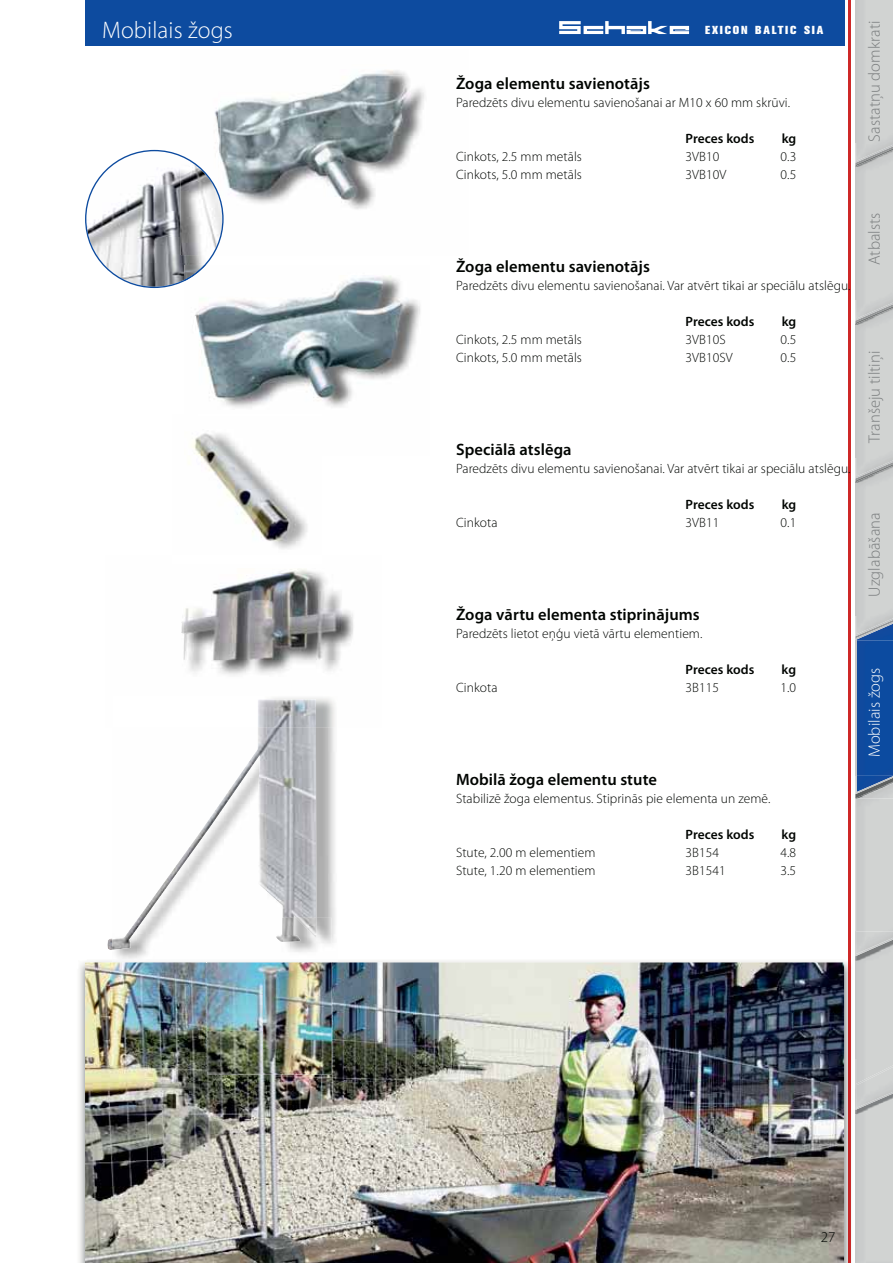
<style>
.page{position:relative;width:893px;height:1263px;background:#fff}
.page>*{position:absolute;margin:0;border:0;box-sizing:border-box;transform-origin:0 0}
.t1{font:300 24px "Myriad Pro";letter-spacing:.005em;color:#fff}
.t2{font:600 16.5px "Myriad Pro";letter-spacing:.005em;color:#000401}
.t3{font:300 16.5px "Myriad Pro";letter-spacing:.005em;color:#7a7d7e}
.t4{font:300 16.5px "Myriad Pro";letter-spacing:.005em;color:#fff}
.t5{font:300 15px "Myriad Pro";color:#000401}
.t6{font:300 13.5px "Myriad Pro";letter-spacing:.005em;color:#000401}
.t7{font:600 13.5px "Myriad Pro";color:#000401}
.t8{font:800 11.55px "Akzidenz Grotesk BQ";letter-spacing:.155em;color:#fff}
</style>
<div class="page">
<img style="left:857px;top:1107px;width:36px;height:7px">
<div style="left:857px;top:956px;width:36px;height:109px;background:#d1d3d2"></div>
<img style="left:857px;top:1065px;width:36px;height:42px">
<img style="left:857px;top:1093px;width:34px;height:1px">
<img style="left:857px;top:1094px;width:35px;height:15px">
<img style="left:855px;top:960px;width:2px;height:150px">
<img style="left:856px;top:641px;width:1px;height:134px">
<img style="left:855px;top:798px;width:3px;height:140px">
<img style="left:855px;top:938px;width:38px;height:18px">
<img style="left:855px;top:478px;width:38px;height:5px">
<img style="left:855px;top:458px;width:38px;height:20px">
<img style="left:855px;top:321px;width:38px;height:4px">
<img style="left:855px;top:300px;width:38px;height:21px">
<img style="left:855px;top:163px;width:38px;height:4px">
<img style="left:855px;top:142px;width:38px;height:21px">
<div style="left:85px;top:0;width:759px;height:45px;background:#0d4b9f"></div>
<svg style="left:559px;top:21px;width:130px;height:13px"></svg>
<img style="left:855px;top:641px;width:1px;height:134px">
<img style="left:856px;top:794px;width:37px;height:4px">
<img style="left:855px;top:616px;width:38px;height:6px">
<div style="left:857px;top:641px;width:36px;height:134px;background:#0c4ba0"></div>
<img style="left:868px;top:668px;width:15px;height:88px">
<img style="left:855px;top:775px;width:38px;height:19px">
<img style="left:855px;top:622px;width:38px;height:19px">
<hr style="left:848px;top:0;width:3px;height:1263px;background:#ce2827">
<img style="left:848px;top:972px;width:1px;height:291px">
<img style="left:79px;top:961px;width:33px;height:302px">
<img style="left:85px;top:962px;width:759px;height:301px">
<img style="left:184px;top:608px;width:97px;height:68px">
<img style="left:272px;top:569px;width:82px;height:68px">
<img style="left:186px;top:575px;width:166px;height:97px">
<img style="left:115px;top:698px;width:220px;height:264px">
<svg style="left:107px;top:938px;width:5px;height:12px"></svg>
<img style="left:112px;top:727px;width:204px;height:223px">
<img style="left:257px;top:699px;width:59px;height:28px">
<img style="left:207px;top:918px;width:125px;height:156px">
<img style="left:275px;top:918px;width:41px;height:24px">
<img style="left:264px;top:963px;width:41px;height:109px">
<img style="left:357px;top:70px;width:68px;height:28px">
<img style="left:220px;top:76px;width:204px;height:133px">
<svg style="left:85px;top:150px;width:139px;height:138px"></svg>
<img style="left:184px;top:265px;width:40px;height:65px">
<img style="left:184px;top:265px;width:22px;height:16px">
<img style="left:201px;top:275px;width:219px;height:41px">
<img style="left:201px;top:281px;width:218px;height:127px">
<img style="left:191px;top:435px;width:10px;height:20px">
<img style="left:201px;top:433px;width:106px;height:116px">
<h1 class="t1" style="left:102px;top:20px;width:132px">Mobilais žogs</h1>
<p class="t8" style="left:705px;top:26px;width:120px">EXICON BALTIC SIA</p>
<p class="t2" style="left:456px;top:77px;width:195px">Žoga elementu savienotājs</p>
<p class="t6" style="left:456px;top:97px;width:336px">Paredzēts divu elementu savienošanai ar M10 x 60 mm skrūvi.</p>
<p class="t7" style="left:686px;top:133px;width:70px">Preces kods</p>
<p class="t7" style="left:782px;top:133px;width:16px">kg</p>
<p class="t6" style="left:456px;top:151px;width:127px">Cinkots, 2.5 mm metāls</p>
<p class="t6" style="left:686px;top:151px;width:35px">3VB10</p>
<p class="t6" style="left:781px;top:151px;width:17px">0.3</p>
<p class="t6" style="left:456px;top:169px;width:127px">Cinkots, 5.0 mm metāls</p>
<p class="t6" style="left:686px;top:169px;width:42px">3VB10V</p>
<p class="t6" style="left:781px;top:169px;width:17px">0.5</p>
<p class="t2" style="left:456px;top:260px;width:195px">Žoga elementu savienotājs</p>
<p class="t6" style="left:456px;top:280px;width:396px">Paredzēts divu elementu savienošanai. Var atvērt tikai ar speciālu atslēgu.</p>
<p class="t7" style="left:686px;top:316px;width:70px">Preces kods</p>
<p class="t7" style="left:782px;top:316px;width:16px">kg</p>
<p class="t6" style="left:456px;top:334px;width:127px">Cinkots, 2.5 mm metāls</p>
<p class="t6" style="left:686px;top:334px;width:42px">3VB10S</p>
<p class="t6" style="left:781px;top:334px;width:17px">0.5</p>
<p class="t6" style="left:456px;top:352px;width:127px">Cinkots, 5.0 mm metāls</p>
<p class="t6" style="left:686px;top:352px;width:48px">3VB10SV</p>
<p class="t6" style="left:781px;top:352px;width:17px">0.5</p>
<p class="t2" style="left:456px;top:443px;width:117px">Speciālā atslēga</p>
<p class="t6" style="left:456px;top:463px;width:396px">Paredzēts divu elementu savienošanai. Var atvērt tikai ar speciālu atslēgu.</p>
<p class="t7" style="left:686px;top:499px;width:70px">Preces kods</p>
<p class="t7" style="left:782px;top:499px;width:16px">kg</p>
<p class="t6" style="left:456px;top:517px;width:43px">Cinkota</p>
<p class="t6" style="left:686px;top:517px;width:35px">3VB11</p>
<p class="t6" style="left:781px;top:517px;width:17px">0.1</p>
<p class="t2" style="left:456px;top:608px;width:245px">Žoga vārtu elementa stiprinājums</p>
<p class="t6" style="left:456px;top:628px;width:248px">Paredzēts lietot eņģu vietā vārtu elementiem.</p>
<p class="t7" style="left:686px;top:664px;width:70px">Preces kods</p>
<p class="t7" style="left:782px;top:664px;width:16px">kg</p>
<p class="t6" style="left:456px;top:682px;width:43px">Cinkota</p>
<p class="t6" style="left:686px;top:682px;width:35px">3B115</p>
<p class="t6" style="left:780px;top:682px;width:17px">1.0</p>
<p class="t2" style="left:456px;top:773px;width:202px">Mobilā žoga elementu stute</p>
<p class="t6" style="left:456px;top:793px;width:316px">Stabilizē žoga elementus. Stiprinās pie elementa un zemē.</p>
<p class="t7" style="left:686px;top:829px;width:70px">Preces kods</p>
<p class="t7" style="left:782px;top:829px;width:16px">kg</p>
<p class="t6" style="left:456px;top:847px;width:141px">Stute, 2.00 m elementiem</p>
<p class="t6" style="left:686px;top:847px;width:35px">3B154</p>
<p class="t6" style="left:780px;top:847px;width:17px">4.8</p>
<p class="t6" style="left:456px;top:865px;width:141px">Stute, 1.20 m elementiem</p>
<p class="t6" style="left:686px;top:865px;width:42px">3B1541</p>
<p class="t6" style="left:780px;top:865px;width:17px">3.5</p>
<p class="t3" style="left:868px;top:142px;width:123px;rotate:-90deg">Sastatņu domkrati</p>
<p class="t3" style="left:868px;top:265px;width:54px;rotate:-90deg">Atbalsts</p>
<p class="t3" style="left:868px;top:443px;width:94px;rotate:-90deg">Tranšeju tiltiņi</p>
<p class="t3" style="left:868px;top:597px;width:86px;rotate:-90deg">Uzglabāšana</p>
<p class="t4" style="left:868px;top:757px;width:91px;rotate:-90deg">Mobilais žogs</p>
<p class="t5" style="left:821px;top:1231px;width:16px">27</p>
</div>
